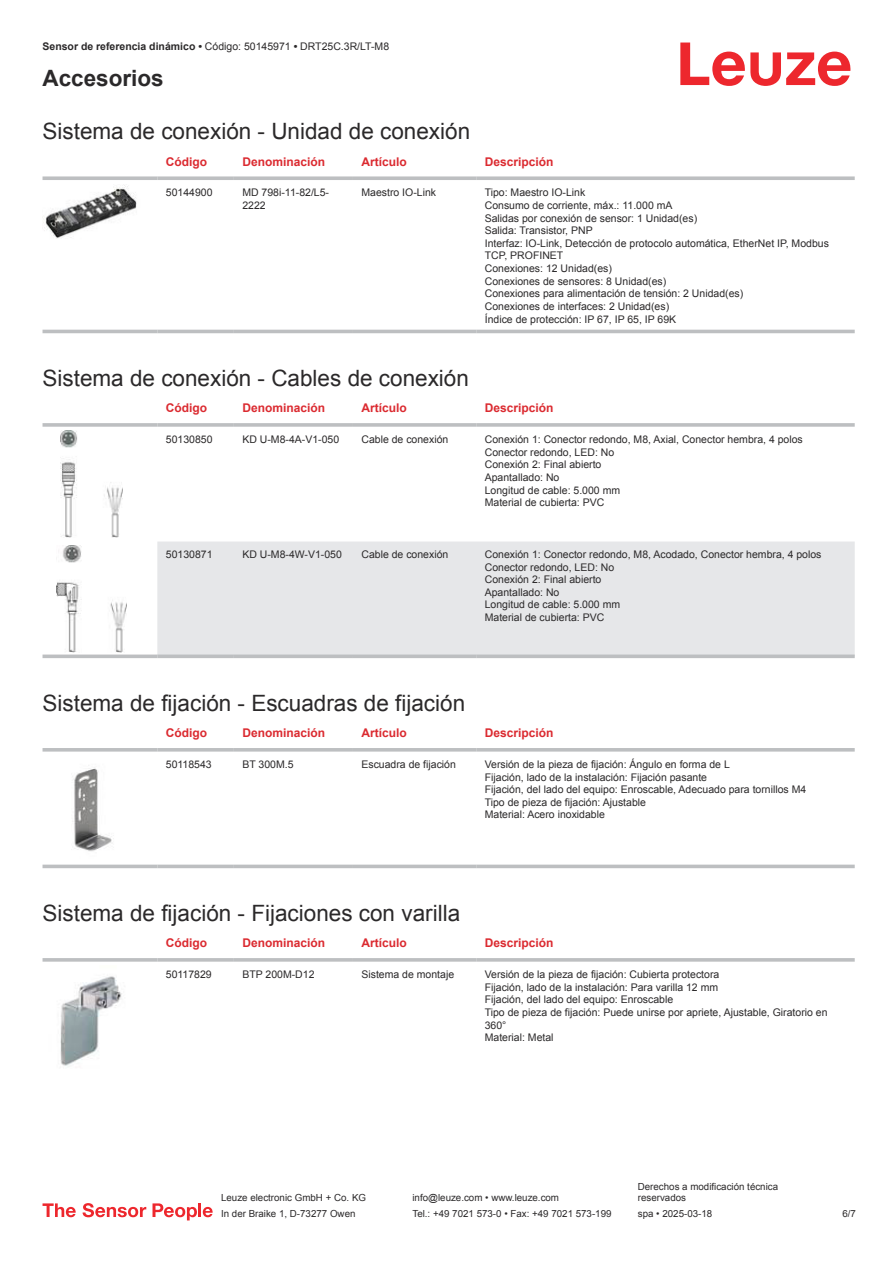
<style>
.page{position:relative;width:893px;height:1263px;background:#fff}
.page>*{position:absolute;margin:0;border:0;box-sizing:border-box;transform-origin:0 0}
.t1{font:22.5px "Arial";color:#2b292a}
.t2{font:700 22.5px "Arial";color:#2b292a}
.t3{font:700 12px "Arial";color:#db2a30}
.t4{font:10.5px/12.6px "Arial";color:#2b292a}
.t5{font:9.75px/11.7px "Arial";color:#2b292a}
.s1{font-weight:700}
</style>
<div class="page">
<svg style="left:680px;top:43px;width:170px;height:43px"></svg>
<div style="left:43px;top:329px;width:812px;height:5px;background:#eeefef"></div>
<svg style="left:43px;top:176px;width:114px;height:4px"></svg>
<svg style="left:157px;top:176px;width:77px;height:4px"></svg>
<svg style="left:234px;top:176px;width:119px;height:4px"></svg>
<svg style="left:353px;top:176px;width:123px;height:4px"></svg>
<svg style="left:476px;top:176px;width:379px;height:4px;background:#c4c6c8"></svg>
<hr style="left:43px;top:330px;width:114px;height:3px;background:#bdbfc1">
<hr style="left:157px;top:330px;width:77px;height:3px;background:#bdbfc1">
<hr style="left:234px;top:330px;width:119px;height:3px;background:#bdbfc1">
<hr style="left:353px;top:330px;width:123px;height:3px;background:#bdbfc1">
<hr style="left:476px;top:330px;width:379px;height:3px;background:#bdbfc1">
<img style="left:43px;top:185px;width:94px;height:54px">
<div style="left:157px;top:541px;width:698px;height:113px;background:#e6e7e9"></div>
<svg style="left:43px;top:423px;width:114px;height:4px"></svg>
<hr style="left:157px;top:423px;width:77px;height:4px;background:#c5c7c9">
<svg style="left:234px;top:423px;width:119px;height:4px"></svg>
<svg style="left:353px;top:423px;width:123px;height:4px"></svg>
<hr style="left:476px;top:423px;width:379px;height:4px;background:#c5c7c9">
<svg style="left:43px;top:654px;width:114px;height:4px"></svg>
<svg style="left:157px;top:654px;width:77px;height:4px"></svg>
<svg style="left:234px;top:654px;width:119px;height:4px"></svg>
<svg style="left:353px;top:654px;width:123px;height:4px"></svg>
<svg style="left:476px;top:654px;width:379px;height:4px;background:#c2c4c6"></svg>
<img style="left:60px;top:431px;width:63px;height:106px">
<img style="left:56px;top:546px;width:70px;height:106px">
<svg style="left:43px;top:864px;width:812px;height:5px;fill:#efeff0"></svg>
<svg style="left:43px;top:748px;width:114px;height:4px"></svg>
<svg style="left:157px;top:748px;width:77px;height:4px"></svg>
<svg style="left:234px;top:748px;width:119px;height:4px"></svg>
<svg style="left:353px;top:748px;width:123px;height:4px"></svg>
<svg style="left:476px;top:748px;width:379px;height:4px;background:#c3c5c7"></svg>
<hr style="left:43px;top:865px;width:114px;height:3px;background:#bdbfc1">
<hr style="left:157px;top:865px;width:77px;height:3px;background:#bdbfc1">
<hr style="left:234px;top:865px;width:119px;height:3px;background:#bdbfc1">
<hr style="left:353px;top:865px;width:123px;height:3px;background:#bdbfc1">
<hr style="left:476px;top:865px;width:379px;height:3px;background:#bdbfc1">
<img style="left:72px;top:767px;width:40px;height:85px">
<svg style="left:43px;top:958px;width:114px;height:4px"></svg>
<svg style="left:157px;top:958px;width:77px;height:4px"></svg>
<svg style="left:234px;top:958px;width:119px;height:4px"></svg>
<svg style="left:353px;top:958px;width:123px;height:4px"></svg>
<svg style="left:476px;top:958px;width:379px;height:4px;background:#c3c5c7"></svg>
<img style="left:60px;top:976px;width:62px;height:90px">
<svg style="left:43px;top:1203px;width:33px;height:14px"></svg>
<svg style="left:83px;top:1203px;width:63px;height:14px"></svg>
<svg style="left:153px;top:1203px;width:44px;height:17px"></svg>
<hr style="left:198px;top:1203px;width:3px;height:14px;background:#ed272d">
<svg style="left:203px;top:1207px;width:10px;height:10px"></svg>
<p class="t4" style="left:43px;top:41px;width:348px"><span class="s1">Sensor de referencia dinámico •</span> Código: 50145971 <span class="s1">•</span> DRT25C.3R/LT-M8</p>
<h1 class="t2" style="left:43px;top:70px;width:123px">Accesorios</h1>
<h1 class="t1" style="left:43px;top:123px;width:429px">Sistema de conexión - Unidad de conexión</h1>
<p class="t3" style="left:166px;top:157px;width:43px">Código</p>
<p class="t3" style="left:242px;top:157px;width:84px">Denominación</p>
<p class="t3" style="left:361px;top:157px;width:47px">Artículo</p>
<p class="t3" style="left:485px;top:157px;width:70px">Descripción</p>
<p class="t4" style="left:166px;top:187px;width:48px">50144900</p>
<p class="t4" style="left:242px;top:187px;width:88px">MD 798i-11-82/L5-<br>2222</p>
<p class="t4" style="left:361px;top:187px;width:76px">Maestro IO-Link</p>
<p class="t4" style="left:485px;top:187px;width:346px">Tipo: Maestro IO-Link<br>Consumo de corriente, máx.: 11.000 mA<br>Salidas por conexión de sensor: 1 Unidad(es)<br>Salida: Transistor, PNP<br>Interfaz: IO-Link, Detección de protocolo automática, EtherNet IP, Modbus TCP, PROFINET<br>Conexiones: 12 Unidad(es)<br>Conexiones de sensores: 8 Unidad(es)<br>Conexiones para alimentación de tensión: 2 Unidad(es)<br>Conexiones de interfaces: 2 Unidad(es)<br>Índice de protección: IP 67, IP 65, IP 69K</p>
<h1 class="t1" style="left:43px;top:370px;width:428px">Sistema de conexión - Cables de conexión</h1>
<p class="t3" style="left:166px;top:403px;width:43px">Código</p>
<p class="t3" style="left:242px;top:403px;width:84px">Denominación</p>
<p class="t3" style="left:361px;top:403px;width:47px">Artículo</p>
<p class="t3" style="left:485px;top:403px;width:70px">Descripción</p>
<p class="t4" style="left:166px;top:434px;width:48px">50130850</p>
<p class="t4" style="left:242px;top:434px;width:98px">KD U-M8-4A-V1-050</p>
<p class="t4" style="left:361px;top:434px;width:88px">Cable de conexión</p>
<p class="t4" style="left:485px;top:434px;width:320px">Conexión 1: Conector redondo, M8, Axial, Conector hembra, 4 polos<br>Conector redondo, LED: No<br>Conexión 2: Final abierto<br>Apantallado: No<br>Longitud de cable: 5.000 mm<br>Material de cubierta: PVC</p>
<p class="t4" style="left:166px;top:549px;width:48px">50130871</p>
<p class="t4" style="left:242px;top:549px;width:101px">KD U-M8-4W-V1-050</p>
<p class="t4" style="left:361px;top:549px;width:88px">Cable de conexión</p>
<p class="t4" style="left:485px;top:549px;width:338px">Conexión 1: Conector redondo, M8, Acodado, Conector hembra, 4 polos<br>Conector redondo, LED: No<br>Conexión 2: Final abierto<br>Apantallado: No<br>Longitud de cable: 5.000 mm<br>Material de cubierta: PVC</p>
<h1 class="t1" style="left:43px;top:694px;width:424px">Sistema de fijación - Escuadras de fijación</h1>
<p class="t3" style="left:166px;top:728px;width:43px">Código</p>
<p class="t3" style="left:242px;top:728px;width:84px">Denominación</p>
<p class="t3" style="left:361px;top:728px;width:47px">Artículo</p>
<p class="t3" style="left:485px;top:728px;width:70px">Descripción</p>
<p class="t4" style="left:166px;top:759px;width:47px">50118543</p>
<p class="t4" style="left:242px;top:759px;width:53px">BT 300M.5</p>
<p class="t4" style="left:361px;top:759px;width:96px">Escuadra de fijación</p>
<p class="t4" style="left:485px;top:759px;width:323px">Versión de la pieza de fijación: Ángulo en forma de L<br>Fijación, lado de la instalación: Fijación pasante<br>Fijación, del lado del equipo: Enroscable, Adecuado para tornillos M4<br>Tipo de pieza de fijación: Ajustable<br>Material: Acero inoxidable</p>
<h1 class="t1" style="left:43px;top:905px;width:419px">Sistema de fijación - Fijaciones con varilla</h1>
<p class="t3" style="left:166px;top:938px;width:43px">Código</p>
<p class="t3" style="left:242px;top:938px;width:84px">Denominación</p>
<p class="t3" style="left:361px;top:938px;width:47px">Artículo</p>
<p class="t3" style="left:485px;top:938px;width:70px">Descripción</p>
<p class="t4" style="left:166px;top:969px;width:47px">50117829</p>
<p class="t4" style="left:242px;top:969px;width:74px">BTP 200M-D12</p>
<p class="t4" style="left:361px;top:969px;width:94px">Sistema de montaje</p>
<p class="t4" style="left:485px;top:969px;width:344px">Versión de la pieza de fijación: Cubierta protectora<br>Fijación, lado de la instalación: Para varilla 12 mm<br>Fijación, del lado del equipo: Enroscable<br>Tipo de pieza de fijación: Puede unirse por apriete, Ajustable, Giratorio en 360°<br>Material: Metal</p>
<p class="t5" style="left:221px;top:1193px;width:146px">Leuze electronic GmbH + Co. KG</p>
<p class="t5" style="left:412px;top:1193px;width:148px">info@leuze.com • www.leuze.com</p>
<p class="t5" style="left:638px;top:1181px;width:142px">Derechos a modificación técnica reservados</p>
<p class="t5" style="left:221px;top:1209px;width:136px">In der Braike 1, D-73277 Owen</p>
<p class="t5" style="left:412px;top:1209px;width:201px">Tel.: +49 7021 573-0 • Fax: +49 7021 573-199</p>
<p class="t5" style="left:638px;top:1209px;width:76px">spa • 2025-03-18</p>
<p class="t5" style="left:842px;top:1209px;width:15px">6 /7</p>
</div>
